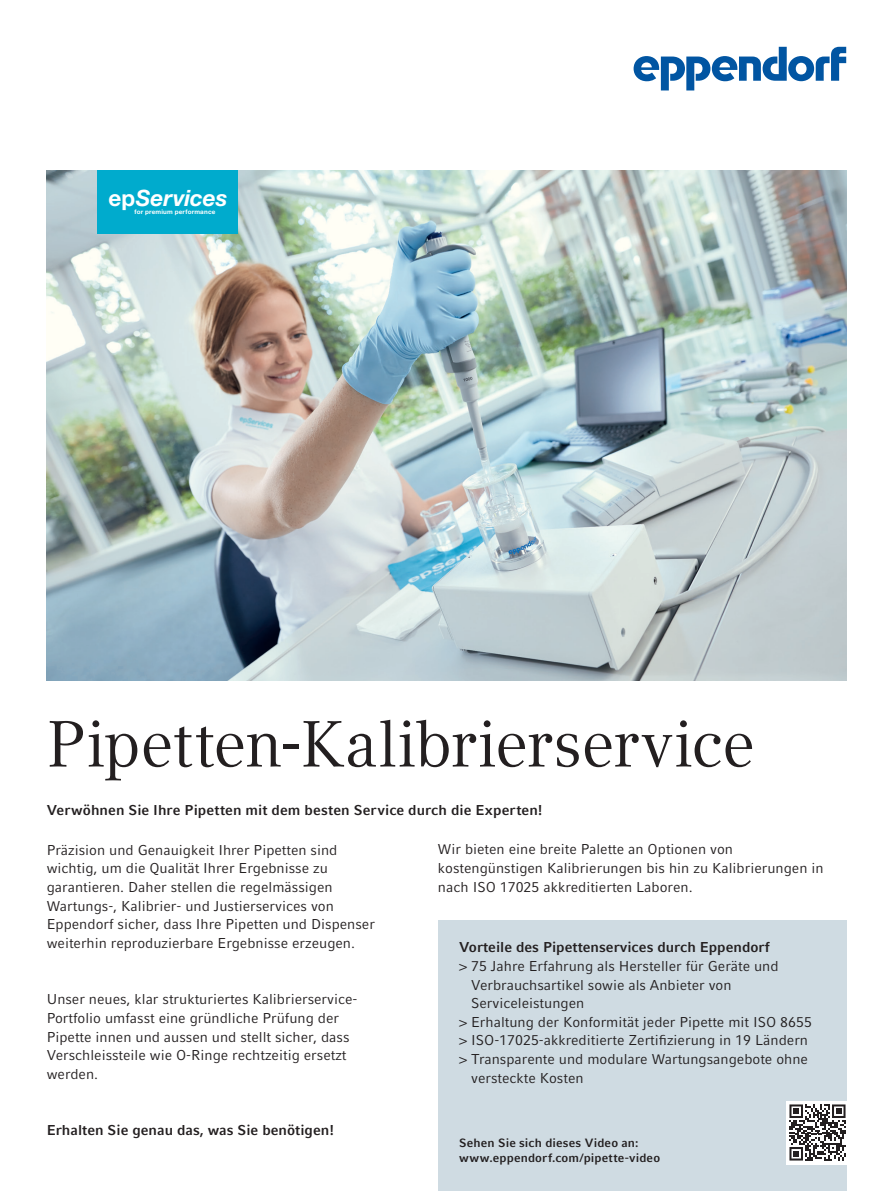
<style>
.page{position:relative;width:893px;height:1191px;background:#fff}
.page>*{position:absolute;margin:0;border:0;box-sizing:border-box;transform-origin:0 0}
.t1{font:64.5px "Compatil Textfor Eppendorf";letter-spacing:-.01em;color:#231f20}
.t2{font:italic 700 22.5px "EP Helvetica";color:#fff}
.t3{font:14.25px/18.8px "Compatil Factfor Eppendorf";color:#231f20}
.t4{font:700 14.25px "Compatil Factfor Eppendorf";color:#231f20}
.t5{font:700 12px/15px "Compatil Factfor Eppendorf";letter-spacing:.01em;color:#231f20}
.t6{font:700 6.3px "EP Helvetica";letter-spacing:.03em;color:#fff}
.s1{font-style:normal}
</style>
<div class="page">
<img style="left:47px;top:170px;width:799px;height:511px">
<div style="left:98px;top:170px;width:140px;height:64px;background:#00abcd"></div>
<svg style="left:634px;top:47px;width:212px;height:43px"></svg>
<div style="left:438px;top:920px;width:408px;height:271px;background:#cfdbe2"></div>
<div style="left:786px;top:1100px;width:63px;height:64px;background:#fff"></div>
<svg style="left:789px;top:1104px;width:56px;height:56px"></svg>
<h2 class="t2" style="left:109px;top:184px;width:120px"><span class="s1">ep</span>Services</h2>
<p class="t6" style="left:135px;top:208px;width:82px">for premium performance</p>
<h1 class="t1" style="left:47px;top:706px;width:710px">Pipetten-Kalibrierservice</h1>
<p class="t4" style="left:47px;top:802px;width:497px">Verwöhnen Sie Ihre Pipetten mit dem besten Service durch die Experten!</p>
<p class="t3" style="left:438px;top:840px;width:387px">Wir bieten eine breite Palette an Optionen von kostengünstigen Kalibrierungen bis hin zu Kalibrierungen in nach ISO 17025 akkreditierten Laboren.</p>
<p class="t3" style="left:47px;top:840px;width:330px">Präzision und Genauigkeit Ihrer Pipetten sind wichtig, um die Qualität Ihrer Ergebnisse zu garantieren. Daher stellen die regelmässigen Wartungs-, Kalibrier- und Justierservices von Eppendorf sicher, dass Ihre Pipetten und Dispenser weiterhin reproduzierbare Ergebnisse erzeugen.</p>
<p class="t4" style="left:459px;top:939px;width:312px">Vorteile des Pipettenservices durch Eppendorf</p>
<p class="t3" style="left:459px;top:956px;width:321px">&gt; 75 Jahre Erfahrung als Hersteller für Geräte und</p>
<p class="t3" style="left:471px;top:975px;width:262px">Verbrauchsartikel sowie als Anbieter von</p>
<p class="t3" style="left:471px;top:994px;width:115px">Serviceleistungen</p>
<p class="t3" style="left:459px;top:1012px;width:354px">&gt; Erhaltung der Konformität jeder Pipette mit ISO 8655</p>
<p class="t3" style="left:459px;top:1031px;width:350px">&gt; ISO-17025-akkreditierte Zertifizierung in 19 Ländern</p>
<p class="t3" style="left:459px;top:1049px;width:350px">&gt; Transparente und modulare Wartungsangebote ohne</p>
<p class="t3" style="left:471px;top:1068px;width:114px">versteckte Kosten</p>
<p class="t3" style="left:47px;top:990px;width:312px">Unser neues, klar strukturiertes Kalibrierservice-Portfolio umfasst eine gründliche Prüfung der Pipette innen und aussen und stellt sicher, dass Verschleissteile wie O-Ringe rechtzeitig ersetzt werden.</p>
<p class="t4" style="left:47px;top:1122px;width:289px">Erhalten Sie genau das, was Sie benötigen!</p>
<p class="t5" style="left:459px;top:1135px;width:202px">Sehen Sie sich dieses Video an: www.eppendorf.com/pipette-video</p>
</div>
